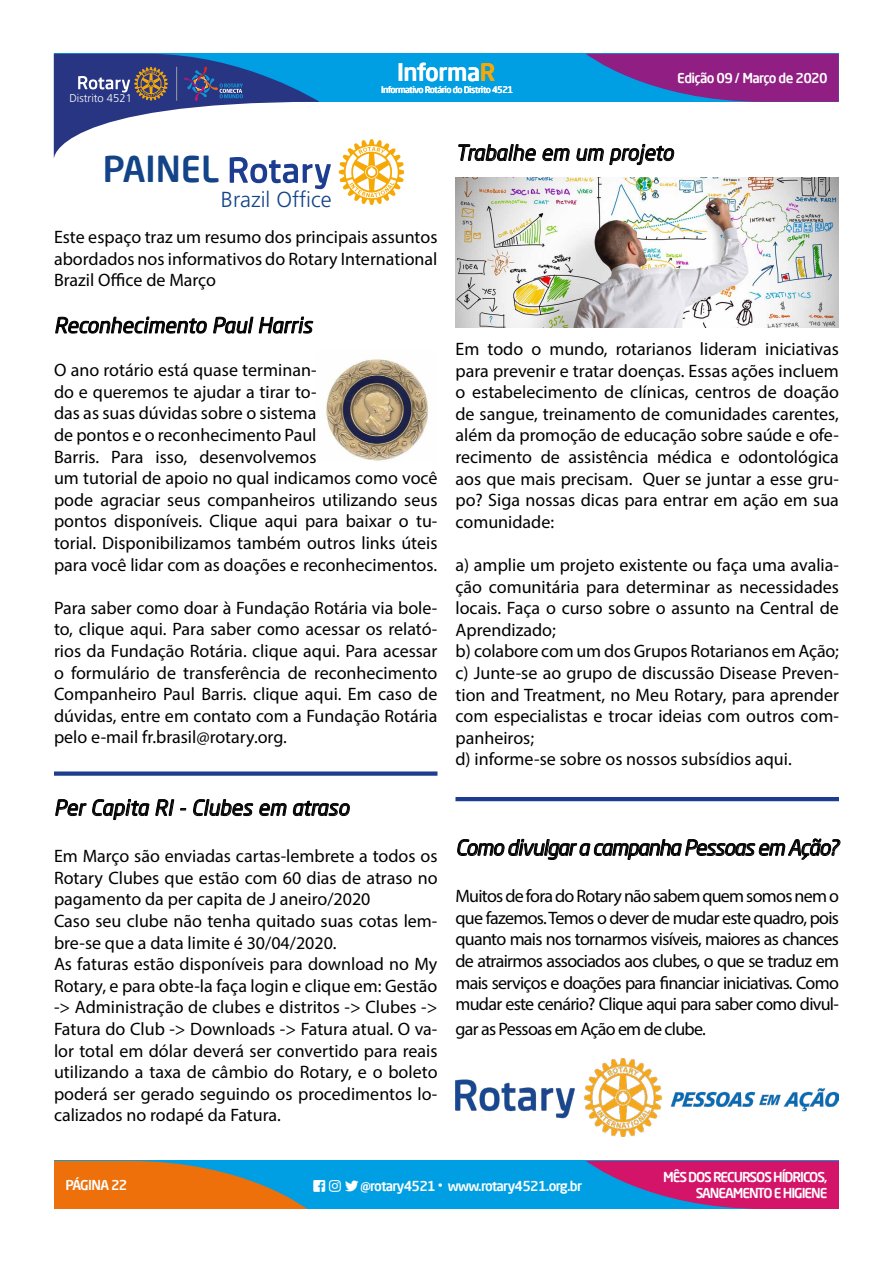
<style>
.page{position:relative;width:893px;height:1263px;background:#fff}
.page>*{position:absolute;margin:0;border:0;box-sizing:border-box;transform-origin:0 0}
.t1{font:500 35.25px "Neo Sans Pro";color:#134487}
.t2{font:500 24px "Neo Sans Pro";letter-spacing:-.02em;color:#fff}
.t3{font:300 21.75px "Frutiger LT Std";color:#134487}
.t4{font:italic 21px "Neo Sans Pro";color:#000}
.t5{font:italic 21px "Neo Sans Pro";letter-spacing:-.04em;color:#000}
.t6{font:18px/21.6px "Myriad Pro";color:#000;text-align:justify}
.t7{font:18px "Myriad Pro";letter-spacing:-.04em;color:#000}
.t8{font:500 13.5px "Neo Sans Pro";letter-spacing:-.05em;color:#fff}
.t9{font:500 13.5px/16.5px "Neo Sans Pro";letter-spacing:-.07em;color:#fff;text-align:right}
.t10{font:300 11.25px "Frutiger LT Std";color:#fff}
.t11{font:500 9px "Neo Sans Pro";letter-spacing:-.06em;color:#fff}
.s1{color:#f6a805}
</style>
<div class="page">
<div style="left:54px;top:54px;width:785px;height:48px;background:#009fe3"></div>
<svg style="left:586px;top:54px;width:253px;height:48px"></svg>
<svg style="left:339px;top:139px;width:65px;height:66px"></svg>
<svg style="left:55px;top:316px;width:152px;height:18px"></svg>
<svg style="left:213px;top:316px;width:40px;height:18px"></svg>
<svg style="left:259px;top:316px;width:54px;height:18px"></svg>
<svg style="left:55px;top:799px;width:94px;height:22px"></svg>
<svg style="left:155px;top:799px;width:19px;height:17px"></svg>
<svg style="left:180px;top:808px;width:6px;height:2px"></svg>
<svg style="left:193px;top:799px;width:60px;height:18px"></svg>
<svg style="left:259px;top:803px;width:28px;height:14px"></svg>
<svg style="left:293px;top:800px;width:57px;height:17px"></svg>
<svg style="left:458px;top:144px;width:78px;height:18px"></svg>
<svg style="left:542px;top:148px;width:28px;height:14px"></svg>
<svg style="left:577px;top:144px;width:97px;height:22px"></svg>
<svg style="left:457px;top:838px;width:383px;height:22px"></svg>
<img style="left:326px;top:359px;width:103px;height:102px">
<img style="left:455px;top:178px;width:384px;height:149px">
<div style="left:54px;top:771px;width:383px;height:5px;background:#1d3d90"></div>
<hr style="left:455px;top:797px;width:384px;height:4px;background:#1d3d90">
<img style="left:455px;top:1059px;width:384px;height:77px">
<div style="left:54px;top:1161px;width:785px;height:48px;background:#009fe3"></div>
<svg style="left:54px;top:1161px;width:253px;height:48px"></svg>
<svg style="left:586px;top:1161px;width:253px;height:48px"></svg>
<svg style="left:54px;top:54px;width:277px;height:135px"></svg>
<p class="t10" style="left:69px;top:92px;width:64px">Distrito 4521</p>
<h1 class="t1" style="left:103px;top:147px;width:118px">PAINEL</h1>
<h2 class="t2" style="left:397px;top:57px;width:100px">Informa<span class="s1">R</span></h2>
<p class="t11" style="left:381px;top:84px;width:133px">Informativo Rotário do Distrito 4521</p>
<p class="t8" style="left:677px;top:70px;width:152px">Edição 09 / Março de 2020</p>
<p class="t4" style="left:455px;top:140px;width:220px">Trabalhe em um projeto</p>
<p class="t3" style="left:221px;top:187px;width:112px">Brazil Office</p>
<p class="t6" style="left:54px;top:226px;width:385px">Este espaço traz um resumo dos principais assuntos abordados nos informativos do Rotary International Brazil Office de Março</p>
<p class="t4" style="left:54px;top:312px;width:260px">Reconhecimento Paul Harris</p>
<p class="t6" style="left:54px;top:359px;width:385px;text-align:left">O ano rotário está quase terminan-<br>do e queremos te ajudar a tirar to-<br>das as suas dúvidas sobre o sistema<br>de pontos e o reconhecimento Paul<br>Barris. Para isso, desenvolvemos<br>um tutorial de apoio no qual indicamos como você pode agraciar seus companheiros utilizando seus pontos disponíveis. Clique aqui para baixar o tu&shy;torial. Disponibilizamos também outros links úteis para você lidar com as doações e reconhecimentos.</p>
<p class="t6" style="left:54px;top:597px;width:385px">Para saber como doar à Fundação Rotária via bole&shy;to, clique aqui. Para saber como acessar os relató&shy;rios da Fundação Rotária. clique aqui. Para acessar o formulário de transferência de reconhecimento Companheiro Paul Barris. clique aqui. Em caso de dúvidas, entre em contato com a Fundação Rotária pelo e-mail fr.brasil@rotary.org.</p>
<p class="t4" style="left:54px;top:795px;width:297px">Per Capita RI - Clubes em atraso</p>
<p class="t6" style="left:54px;top:845px;width:385px;text-align:left">Em Março são enviadas cartas-lembrete a todos os Rotary Clubes que estão com 60 dias de atraso no pagamento da per capita de J aneiro/2020<br>Caso seu clube não tenha quitado suas cotas lem&shy;bre-se que a data limite é 30/04/2020.<br>As faturas estão disponíveis para download no My Rotary, e para obte-la faça login e clique em: Gestão -&gt; Administração de clubes e distritos -&gt; Clubes -&gt; Fatura do Club -&gt; Downloads -&gt; Fatura atual. O va&shy;lor total em dólar deverá ser convertido para reais utilizando a taxa de câmbio do Rotary, e o boleto poderá ser gerado seguindo os procedimentos lo&shy;calizados no rodapé da Fatura.</p>
<p class="t6" style="left:455px;top:338px;width:385px">Em todo o mundo, rotarianos lideram iniciativas para prevenir e tratar doenças. Essas ações incluem o estabelecimento de clínicas, centros de doação de sangue, treinamento de comunidades carentes, além da promoção de educação sobre saúde e ofe&shy;recimento de assistência médica e odontológica aos que mais precisam. Quer se juntar a esse gru&shy;po? Siga nossas dicas para entrar em ação em sua comunidade:</p>
<p class="t6" style="left:455px;top:554px;width:385px;text-align:left">a) amplie um projeto existente ou faça uma avalia&shy;ção comunitária para determinar as necessidades locais. Faça o curso sobre o assunto na Central de Aprendizado;<br>b) colabore com um dos Grupos Rotarianos em Ação; c) Junte-se ao grupo de discussão Disease Preven&shy;tion and Treatment, no Meu Rotary, para aprender com especialistas e trocar ideias com outros com&shy;panheiros;<br>d) informe-se sobre os nossos subsídios aqui.</p>
<p class="t5" style="left:455px;top:835px;width:385px">Como divulgar a campanha Pessoas em Ação?</p>
<p class="t6" style="left:455px;top:885px;width:385px">Muitos de fora do Rotary não sabem quem somos nem o que fazemos. Temos o dever de mudar este quadro, pois quanto mais nos tornarmos visíveis, maiores as chances de atrairmos associados aos clubes, o que se traduz em mais serviços e doações para financiar iniciativas. Como mudar este cenário? Clique aqui para saber como divul-</p>
<p class="t7" style="left:455px;top:1018px;width:252px">gar as Pessoas em Ação em de clube.</p>
<p class="t8" style="left:65px;top:1177px;width:63px">PÁGINA 22</p>
<p class="t9" style="left:663px;top:1168px;width:166px">MÊS DOS RECURSOS HÍDRICOS,<br>SANEAMENTO E HIGIENE</p>
<p class="t8" style="left:314px;top:1177px;width:270px">□□▲❑◆ ■▲▼ ▼▼ @rotary4521 ⦁ www.rotary4521.org.br</p>
<p class="t8" style="left:737px;top:1176px;width:63px">PÁGINA 02</p>
</div>
